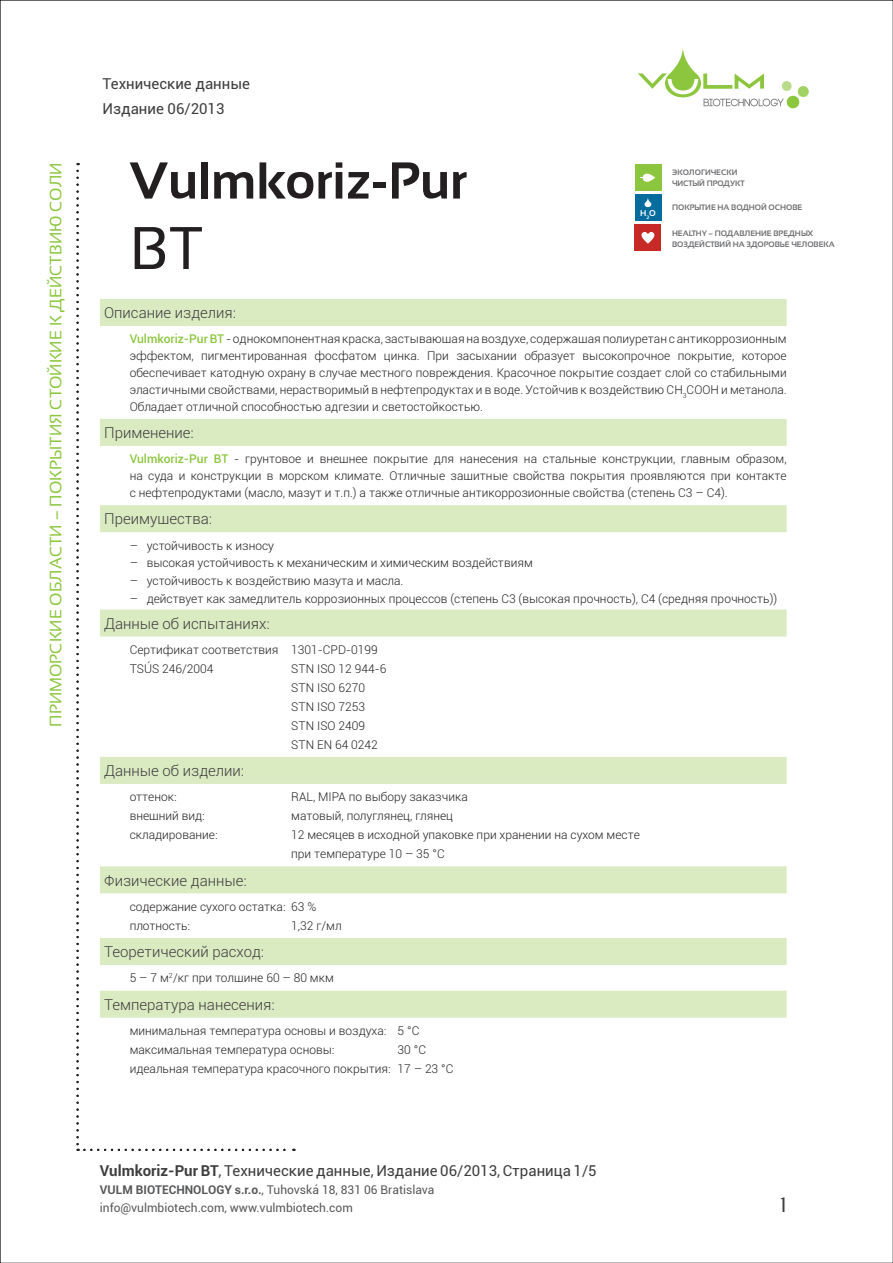
<style>
.page{position:relative;width:893px;height:1263px;background:#fff}
.page>*{position:absolute;margin:0;border:0;box-sizing:border-box;transform-origin:0 0}
.t1{font:60px "Sansation";color:#231f20}
.t2{font:700 51.75px "Sansation";color:#231f20}
.t3{font:21px "Sansation";color:#3e3e3f}
.t4{font:16.5px "Sansation";color:#8bc63e}
.t5{font:300 15px "Roboto";color:#3e3e3f}
.t6{font:15px/24.6px "Roboto";color:#3e3e3f}
.t7{font:300 12px/18.9px "Roboto";color:#231f20}
.t8{font:12px/18px "Roboto";color:#57585a}
.t9{font:700 8.4px "Sansation";color:#fff}
.t10{font:700 7.95px/10.8px "Sansation";color:#6c6d70}
.s1{font-weight:500;color:#8bc63e}
.s2{font-weight:700}
</style>
<div class="page">
<div style="left:100px;top:299px;width:687px;height:27px;background:#daeac1"></div>
<div style="left:100px;top:419px;width:687px;height:27px;background:#daeac1"></div>
<div style="left:100px;top:505px;width:687px;height:27px;background:#daeac1"></div>
<div style="left:100px;top:609px;width:687px;height:27px;background:#daeac1"></div>
<div style="left:100px;top:757px;width:687px;height:27px;background:#daeac1"></div>
<div style="left:100px;top:866px;width:687px;height:27px;background:#daeac1"></div>
<div style="left:100px;top:938px;width:687px;height:27px;background:#daeac1"></div>
<div style="left:100px;top:991px;width:687px;height:27px;background:#daeac1"></div>
<div style="left:635px;top:164px;width:27px;height:27px;background:#8bc63e"></div>
<svg style="left:640px;top:174px;width:15px;height:8px"></svg>
<div style="left:635px;top:194px;width:27px;height:27px;background:#056c9d"></div>
<svg style="left:644px;top:198px;width:7px;height:9px"></svg>
<div style="left:635px;top:224px;width:26px;height:27px;background:#c72a26"></div>
<svg style="left:641px;top:231px;width:14px;height:13px"></svg>
<svg style="left:76px;top:171px;width:218px;height:980px"></svg>
<svg style="left:638px;top:48px;width:171px;height:61px"></svg>
<h3 class="t4" style="left:46px;top:727px;width:565px;rotate:-90deg">ПРИМОРСКИЕ ОБЛАСТИ – ПОКРЫТИЯ СТОЙКИЕ К ДЕЙСТВИЮ СОЛИ</h3>
<p class="t6" style="left:103px;top:71px;width:149px">Техническиe данныe<br>Издание 06/2013</p>
<h2 class="t2" style="left:130px;top:152px;width:339px">Vulmkoriz-Pur</h2>
<h1 class="t1" style="left:130px;top:215px;width:75px">BT</h1>
<p class="t5" style="left:104px;top:302px;width:133px">Описание изделия:</p>
<p class="t7" style="left:130px;top:330px;width:658px;line-height:16.8px;text-align:justify"><span class="s1">Vulmkoriz-Pur BT</span> - однокомпонентная краска, застывающая на воздухе, содержащая полиуретан с антикоррозионным эффектом, пигментированная фосфатом цинка. При засыхании образует высокопрочное покрытие, которое обеспечивает катодную охрану в случае местного повреждения. Красочное покрытие создает слой со стабильными эластичными свойствами, нерастворимый в нефтепродуктах и в воде. Устойчив к воздействию СН<sub>3</sub>СООН и метанола.<br>Обладает отличной способностью адгезии и светостойкостью.</p>
<p class="t5" style="left:104px;top:422px;width:91px">Применение:</p>
<p class="t7" style="left:130px;top:450px;width:658px;line-height:16.8px;text-align:justify"><span class="s1">Vulmkoriz-Pur BT</span> - грунтовое и внешнее покрытие для нанесения на стальные конструкции, главным образом, на суда и конструкции в морском климате. Отличные защитные свойства покрытия проявляются при контакте с нефтепродуктами (масло, мазут и т.п.) а также отличные антикоррозионные свойства (степень C3 – C4).</p>
<p class="t5" style="left:104px;top:509px;width:109px">Преимущества:</p>
<p class="t7" style="left:130px;top:535px;width:146px">– устойчивость к износу</p>
<p class="t7" style="left:130px;top:553px;width:405px">– высокая устойчивость к механическим и химическим воздействиям</p>
<p class="t7" style="left:130px;top:571px;width:275px">– устойчивость к воздействию мазута и масла.</p>
<p class="t7" style="left:130px;top:588px;width:649px">– действует как замедлитель коррозионных процессов (степень С3 (высокая прочность), С4 (средняя прочность))</p>
<p class="t5" style="left:104px;top:613px;width:167px">Данные об испытаниях:</p>
<p class="t7" style="left:130px;top:640px;width:250px">Сертификат соответствия 1301-CPD-0199<br>TSÚS 246/2004</p>
<p class="t10" style="left:672px;top:167px;width:74px">ЭКОЛОГИЧЕСКИ<br>ЧИСТЫЙ ПРОДУКТ</p>
<p class="t10" style="left:672px;top:202px;width:132px">ПОКРЫТИЕ НА ВОДНОЙ ОСНОВЕ</p>
<p class="t9" style="left:640px;top:208px;width:17px">H<sub>2</sub>O</p>
<p class="t10" style="left:672px;top:228px;width:164px">HEALTHY – ПОДАВЛЕНИЕ ВРЕДНЫХ<br>ВОЗДЕЙСТВИЙ НА ЗДОРОВЬЕ ЧЕЛОВЕКА</p>
<p class="t7" style="left:291px;top:659px;width:97px">STN ISO 12 944-6<br>STN ISO 6270<br>STN ISO 7253<br>STN ISO 2409<br>STN EN 64 0242</p>
<p class="t5" style="left:104px;top:760px;width:141px">Данные об изделии:</p>
<p class="t7" style="left:130px;top:787px;width:49px">оттенок:</p>
<p class="t7" style="left:291px;top:787px;width:178px">RAL, MIPA по выбору заказчика</p>
<p class="t7" style="left:130px;top:806px;width:76px">внешний вид:</p>
<p class="t7" style="left:291px;top:806px;width:163px">матовый, полуглянец, глянец</p>
<p class="t7" style="left:130px;top:825px;width:89px">складирование:</p>
<p class="t7" style="left:291px;top:825px;width:350px">12 месяцев в исходной упаковке при хранении на сухом месте при температуре 10 – 35 °C</p>
<p class="t5" style="left:104px;top:870px;width:144px">Физические данные:</p>
<p class="t7" style="left:130px;top:897px;width:188px">содержание сухого остатка: 63 % плотность:</p>
<p class="t7" style="left:291px;top:916px;width:52px">1,32 г/мл</p>
<p class="t5" style="left:104px;top:941px;width:161px">Теоретический расход:</p>
<p class="t7" style="left:130px;top:968px;width:206px">5 – 7 м<sup>2</sup>/кг при толщине 60 – 80 мкм</p>
<p class="t5" style="left:104px;top:994px;width:172px">Температура нанесения:</p>
<p class="t7" style="left:130px;top:1021px;width:291px">минимальная температура основы и воздуха: 5 °C максимальная температура основы:</p>
<p class="t7" style="left:130px;top:1040px;width:325px;text-indent:268px">30 °C идеальная температура красочного покрытия: 17 – 23 °C</p>
<p class="t6" style="left:100px;top:1158px;width:498px"><span class="s2">Vulmkoriz-Pur BT</span>, Техническиe данныe, Издание 06/2013, Страница 1/5</p>
<p class="t8" style="left:100px;top:1181px;width:336px"><span class="s2">VULM BIOTECHNOLOGY s.r.o.</span>, Tuhovská 18, 831 06 Bratislava info@vulmbiotech.com, www.vulmbiotech.com</p>
<h3 class="t3" style="left:780px;top:1193px;width:8px">1</h3>
</div>
